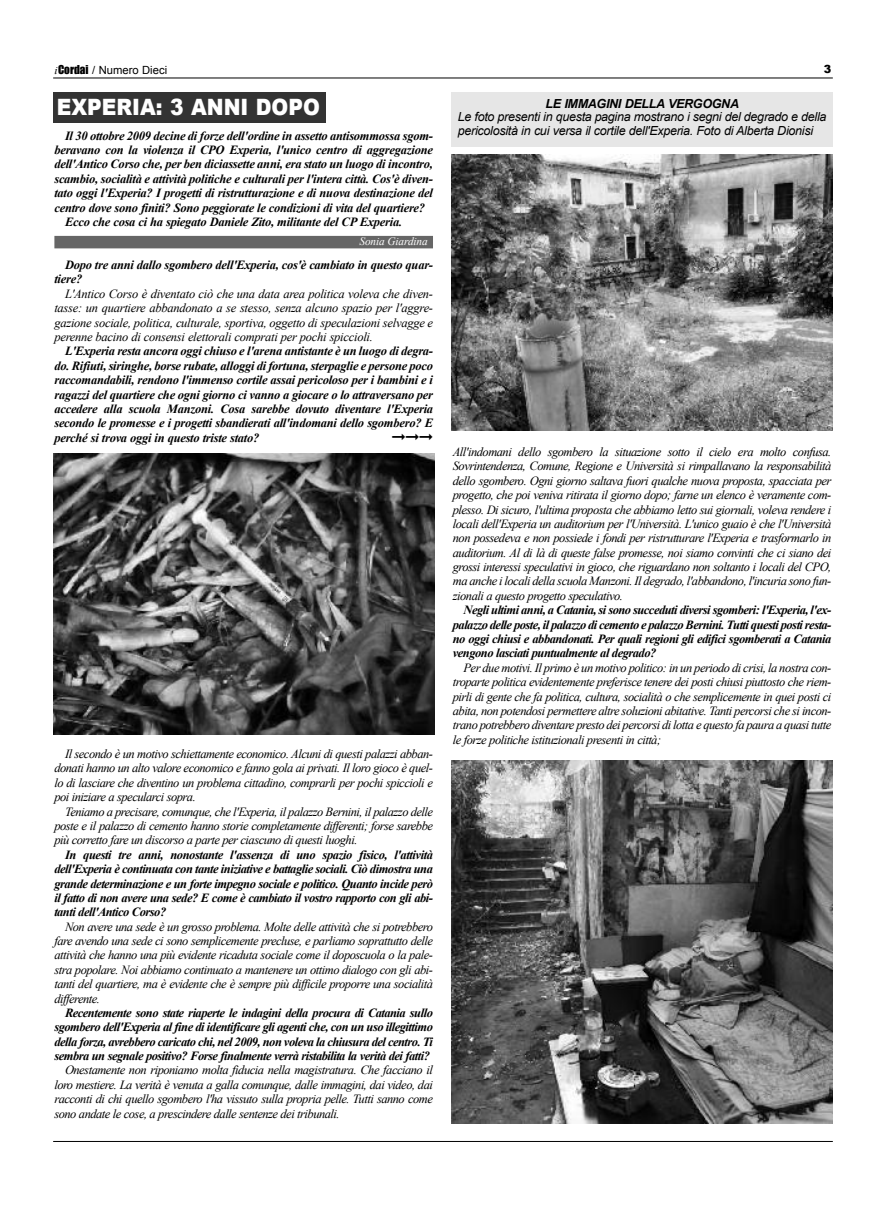
<style>
.page{position:relative;width:886px;height:1223px;background:#fff}
.page>*{position:absolute;margin:0;border:0;box-sizing:border-box;transform-origin:0 0}
.t1{font:900 22.5px "Arial";color:#fff;scale:.9 1}
.t2{font:italic 12.5px/14.4px "Times New Roman";letter-spacing:-.04em;color:#000;text-align:justify}
.t3{font:italic 700 12.5px/14.4px "Times New Roman";letter-spacing:-.02em;color:#000;text-align:justify}
.t4{font:italic 12.5px/13.8px "Arial";letter-spacing:-.02em;color:#000}
.t5{font:italic 700 12.5px "Arial";letter-spacing:-.02em;color:#000}
.t6{font:11.25px "Arial";color:#000}
.t7{font:italic 11.25px "Times New Roman";letter-spacing:-.01em;color:#fff}
.t8{font:900 11.25px "Arial";color:#000}
.s1{font-family:"Times New Roman";font-style:italic}
.s2{font-family:"Impact"}
</style>
<div class="page">
<div style="left:53px;top:92px;width:273px;height:30px;background:#333"></div>
<hr style="left:53px;top:78px;width:780px;height:1px;background:#000">
<hr style="left:53px;top:1141px;width:780px;height:1px;background:#000">
<div style="left:54px;top:236px;width:379px;height:12px;background:#666"></div>
<div style="left:452px;top:92px;width:381px;height:54px;background:#e6e6e6"></div>
<img style="left:452px;top:154px;width:381px;height:276px">
<img style="left:53px;top:454px;width:381px;height:280px">
<img style="left:452px;top:760px;width:381px;height:363px">
<p class="t6" style="left:54px;top:64px;width:114px"><span class="s1">i</span><span class="s2">Cordai</span> / Numero Dieci</p>
<p class="t8" style="left:824px;top:61px;width:9px">3</p>
<h1 class="t1" style="left:57px;top:90px;width:294px">EXPERIA: 3 ANNI DOPO</h1>
<p class="t3" style="left:65px;top:128px;width:368px">Il 30 ottobre 2009 decine di forze dell'ordine in assetto antisommossa sgom-</p>
<p class="t3" style="left:54px;top:143px;width:380px">beravano con la violenza il CPO Experia, l'unico centro di aggregazione</p>
<p class="t3" style="left:54px;top:157px;width:380px">dell'Antico Corso che, per ben diciassette anni, era stato un luogo di incontro,</p>
<p class="t3" style="left:54px;top:171px;width:379px">scambio, socialità e attività politiche e culturali per l'intera città. Cos'è diven-</p>
<p class="t3" style="left:54px;top:186px;width:380px">tato oggi l'Experia? I progetti di ristrutturazione e di nuova destinazione del</p>
<p class="t3" style="left:54px;top:200px;width:372px">centro dove sono finiti? Sono peggiorate le condizioni di vita del quartiere?</p>
<p class="t3" style="left:65px;top:214px;width:339px">Ecco che cosa ci ha spiegato Daniele Zito, militante del CP Experia.</p>
<p class="t7" style="left:360px;top:235px;width:70px">Sonia Giardina</p>
<p class="t3" style="left:54px;top:258px;width:379px;text-indent:11px">Dopo tre anni dallo sgombero dell'Experia, cos'è cambiato in questo quar&shy;tiere?</p>
<p class="t2" style="left:54px;top:286px;width:380px;text-indent:11px">L'Antico Corso è diventato ciò che una data area politica voleva che diven&shy;tasse: un quartiere abbandonato a se stesso, senza alcuno spazio per l'aggre&shy;gazione sociale, politica, culturale, sportiva, oggetto di speculazioni selvagge e perenne bacino di consensi elettorali comprati per pochi spiccioli.</p>
<p class="t3" style="left:54px;top:344px;width:380px;text-indent:11px">L'Experia resta ancora oggi chiuso e l'arena antistante è un luogo di degra&shy;do. Rifiuti, siringhe, borse rubate, alloggi di fortuna, sterpaglie e persone poco raccomandabili, rendono l'immenso cortile assai pericoloso per i bambini e i ragazzi del quartiere che ogni giorno ci vanno a giocare o lo attraversano per accedere alla scuola Manzoni. Cosa sarebbe dovuto diventare l'Experia secondo le promesse e i progetti sbandierati all'indomani dello sgombero? E perché si trova oggi in questo triste stato?</p>
<p class="t2" style="left:54px;top:746px;width:380px;text-indent:11px">Il secondo è un motivo schiettamente economico. Alcuni di questi palazzi abban&shy;donati hanno un alto valore economico e fanno gola ai privati. Il loro gioco è quel&shy;lo di lasciare che diventino un problema cittadino, comprarli per pochi spiccioli e poi iniziare a specularci sopra.</p>
<p class="t2" style="left:54px;top:804px;width:380px;text-indent:11px">Teniamo a precisare, comunque, che l'Experia, il palazzo Bernini, il palazzo delle poste e il palazzo di cemento hanno storie completamente differenti; forse sarebbe più corretto fare un discorso a parte per ciascuno di questi luoghi.</p>
<p class="t3" style="left:54px;top:847px;width:380px;text-indent:11px">In questi tre anni, nonostante l'assenza di uno spazio fisico, l'attività dell'Experia è continuata con tante iniziative e battaglie sociali. Ciò dimostra una grande determinazione e un forte impegno sociale e politico. Quanto incide però il fatto di non avere una sede? E come è cambiato il vostro rapporto con gli abi&shy;tanti dell'Antico Corso?</p>
<p class="t2" style="left:54px;top:919px;width:380px;text-indent:11px">Non avere una sede è un grosso problema. Molte delle attività che si potrebbero fare avendo una sede ci sono semplicemente precluse, e parliamo soprattutto delle attività che hanno una più evidente ricaduta sociale come il doposcuola o la pale&shy;stra popolare. Noi abbiamo continuato a mantenere un ottimo dialogo con gli abi&shy;tanti del quartiere, ma è evidente che è sempre più difficile proporre una socialità differente.</p>
<p class="t3" style="left:54px;top:1005px;width:380px;text-indent:11px">Recentemente sono state riaperte le indagini della procura di Catania sullo sgombero dell'Experia al fine di identificare gli agenti che, con un uso illegittimo della forza, avrebbero caricato chi, nel 2009, non voleva la chiusura del centro. Ti sembra un segnale positivo? Forse finalmente verrà ristabilita la verità dei fatti?</p>
<p class="t2" style="left:54px;top:1063px;width:380px;text-indent:11px">Onestamente non riponiamo molta fiducia nella magistratura. Che facciano il loro mestiere. La verità è venuta a galla comunque, dalle immagini, dai video, dai racconti di chi quello sgombero l'ha vissuto sulla propria pelle. Tutti sanno come sono andate le cose, a prescindere dalle sentenze dei tribunali.</p>
<p class="t5" style="left:545px;top:96px;width:195px">LE IMMAGINI DELLA VERGOGNA</p>
<p class="t4" style="left:458px;top:110px;width:370px">Le foto presenti in questa pagina mostrano i segni del degrado e della pericolosità in cui versa il cortile dell'Experia. Foto di Alberta Dionisi</p>
<p class="t2" style="left:453px;top:444px;width:380px">All'indomani dello sgombero la situazione sotto il cielo era molto confusa.<br>Sovrintendenza, Comune, Regione e Università si rimpallavano la responsabilità dello sgombero. Ogni giorno saltava fuori qualche nuova proposta, spacciata per progetto, che poi veniva ritirata il giorno dopo; farne un elenco è veramente com&shy;plesso. Di sicuro, l'ultima proposta che abbiamo letto sui giornali, voleva rendere i locali dell'Experia un auditorium per l'Università. L'unico guaio è che l'Università non possedeva e non possiede i fondi per ristrutturare l'Experia e trasformarlo in auditorium. Al di là di queste false promesse, noi siamo convinti che ci siano dei grossi interessi speculativi in gioco, che riguardano non soltanto i locali del CPO, ma anche i locali della scuola Manzoni. Il degrado, l'abbandono, l'incuria sono fun&shy;zionali a questo progetto speculativo.</p>
<p class="t3" style="left:453px;top:603px;width:380px;text-indent:11px">Negli ultimi anni, a Catania, si sono succeduti diversi sgomberi: l'Experia, l'ex&shy;palazzo delle poste, il palazzo di cemento e palazzo Bernini. Tutti questi posti resta&shy;no oggi chiusi e abbandonati. Per quali regioni gli edifici sgomberati a Catania vengono lasciati puntualmente al degrado?</p>
<p class="t2" style="left:453px;top:660px;width:380px;text-indent:11px">Per due motivi. Il primo è un motivo politico: in un periodo di crisi, la nostra con&shy;troparte politica evidentemente preferisce tenere dei posti chiusi piuttosto che riem&shy;pirli di gente che fa politica, cultura, socialità o che semplicemente in quei posti ci abita, non potendosi permettere altre soluzioni abitative. Tanti percorsi che si incon&shy;trano potrebbero diventare presto dei percorsi di lotta e questo fa paura a quasi tutte le forze politiche istituzionali presenti in città;</p>
</div>
